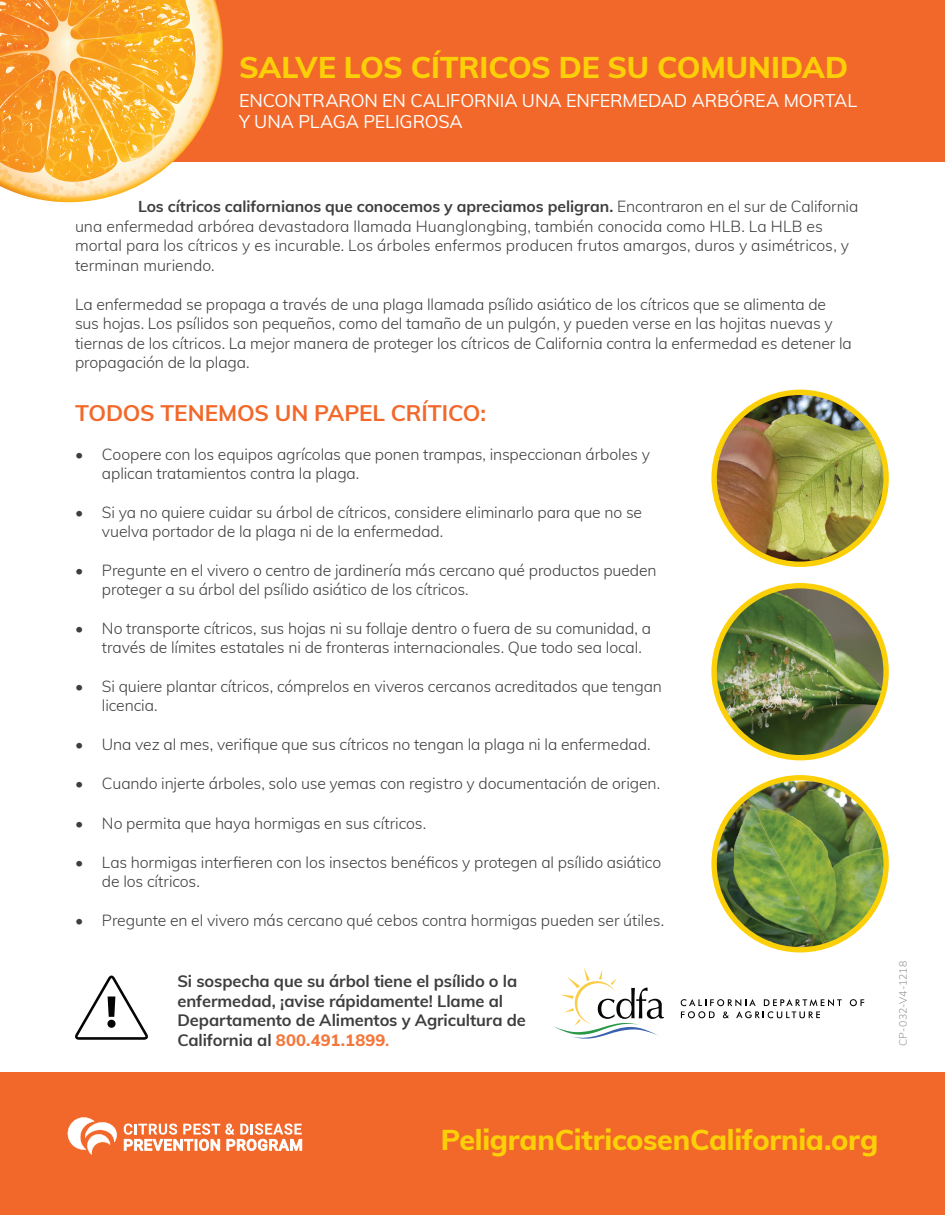
<style>
.page{position:relative;width:945px;height:1215px;background:#fff}
.page>*{position:absolute;margin:0;border:0;box-sizing:border-box;transform-origin:0 0}
.t1{font:800 30px "Muli";letter-spacing:-.005em;color:#fcd008}
.t2{font:800 28.65px "Muli";letter-spacing:-.01em;color:#fcd008}
.t3{font:700 22.5px "Muli";letter-spacing:-.005em;color:#f2682a}
.t4{font:18px/21.6px "Muli";letter-spacing:-.005em;color:#fff}
.t5{font:700 16.5px/19.8px "Muli";letter-spacing:-.005em;color:#3e3e3f}
.t6{font:300 15.75px/19.5px "Muli";letter-spacing:-.005em;color:#3e3e3f}
.t7{font:300 10.5px "Muli";letter-spacing:.005em;color:#939598}
.s1{font-weight:700}
.s2{font-weight:800;color:#f3773b}
.s3{color:#f3773b}
</style>
<div class="page">
<div style="left:0;top:1073px;width:945px;height:142px;background:#f2682a"></div>
<div style="left:0;top:0;width:945px;height:162px;background:#f2682a"></div>
<svg style="left:0;top:0;width:223px;height:202px;background:#fab95a"></svg>
<img style="left:714px;top:392px;width:172px;height:172px;border-radius:86px">
<div style="left:711px;top:390px;width:178px;height:177px;border:5px solid #fcd008;border-radius:50%"></div>
<img style="left:714px;top:781px;width:172px;height:169px">
<div style="left:711px;top:775px;width:178px;height:177px;border:5px solid #fcd008;border-radius:50%"></div>
<img style="left:714px;top:586px;width:172px;height:172px;border-radius:86px">
<div style="left:711px;top:583px;width:178px;height:177px;border:5px solid #fcd008;border-radius:50%"></div>
<svg style="left:75px;top:976px;width:73px;height:64px"></svg>
<div style="left:107px;top:1020px;width:9px;height:8px;background:#040503;border-radius:50%"></div>
<svg style="left:124px;top:1124px;width:178px;height:27px"></svg>
<svg style="left:67px;top:1117px;width:50px;height:38px"></svg>
<svg style="left:553px;top:968px;width:111px;height:71px"></svg>
<svg style="left:850px;top:999px;width:14px;height:7px"></svg>
<svg style="left:681px;top:999px;width:161px;height:19px"></svg>
<h1 class="t1" style="left:239px;top:46px;width:611px">SALVE LOS CÍTRICOS DE SU COMUNIDAD</h1>
<p class="t4" style="left:239px;top:89px;width:620px">ENCONTRARON EN CALIFORNIA UNA ENFERMEDAD ARBÓREA MORTAL<br>Y UNA PLAGA PELIGROSA</p>
<p class="t6" style="left:75px;top:196px;width:785px;text-indent:63px"><span class="s1">Los cítricos californianos que conocemos y apreciamos peligran.</span> Encontraron en el sur de California una enfermedad arbórea devastadora llamada Huanglongbing, también conocida como HLB. La HLB es mortal para los cítricos y es incurable. Los árboles enfermos producen frutos amargos, duros y asimétricos, y terminan muriendo.</p>
<p class="t6" style="left:75px;top:293px;width:778px">La enfermedad se propaga a través de una plaga llamada psílido asiático de los cítricos que se alimenta de sus hojas. Los psílidos son pequeños, como del tamaño de un pulgón, y pueden verse en las hojitas nuevas y tiernas de los cítricos. La mejor manera de proteger los cítricos de California contra la enfermedad es detener la propagación de la plaga.</p>
<h3 class="t3" style="left:75px;top:396px;width:413px">TODOS TENEMOS UN PAPEL CRÍTICO:</h3>
<p class="t6" style="left:102px;top:444px;width:550px;line-height:18.9px;text-indent:-27px">• Coopere con los equipos agrícolas que ponen trampas, inspeccionan árboles y aplican tratamientos contra la plaga.</p>
<p class="t6" style="left:102px;top:502px;width:542px;line-height:18.9px;text-indent:-27px">• Si ya no quiere cuidar su árbol de cítricos, considere eliminarlo para que no se vuelva portador de la plaga ni de la enfermedad.</p>
<p class="t6" style="left:102px;top:560px;width:556px;line-height:18.9px;text-indent:-27px">• Pregunte en el vivero o centro de jardinería más cercano qué productos pueden proteger a su árbol del psílido asiático de los cítricos.</p>
<p class="t6" style="left:102px;top:618px;width:551px;line-height:18.9px;text-indent:-27px">• No transporte cítricos, sus hojas ni su follaje dentro o fuera de su comunidad, a través de límites estatales ni de fronteras internacionales. Que todo sea local.</p>
<p class="t6" style="left:102px;top:676px;width:561px;line-height:18.9px;text-indent:-27px">• Si quiere plantar cítricos, cómprelos en viveros cercanos acreditados que tengan licencia.</p>
<p class="t6" style="left:75px;top:734px;width:577px">• Una vez al mes, verifique que sus cítricos no tengan la plaga ni la enfermedad.</p>
<p class="t6" style="left:75px;top:773px;width:587px">• Cuando injerte árboles, solo use yemas con registro y documentación de origen.</p>
<p class="t6" style="left:75px;top:812px;width:353px">• No permita que haya hormigas en sus cítricos.</p>
<p class="t6" style="left:102px;top:852px;width:561px;line-height:18.9px;text-indent:-27px">• Las hormigas interfieren con los insectos benéficos y protegen al psílido asiático de los cítricos.</p>
<p class="t6" style="left:75px;top:910px;width:591px">• Pregunte en el vivero más cercano qué cebos contra hormigas pueden ser útiles.</p>
<p class="t5" style="left:177px;top:970px;width:350px">Si sospecha que su árbol tiene el psílido o la enfermedad, ¡avise rápidamente! Llame al Departamento de Alimentos y Agricultura de California al <span class="s2">800.491.1899</span><span class="s3">.</span></p>
<p class="t7" style="left:895px;top:1046px;width:86px;rotate:-90deg">CP-032-V4-1218</p>
<h2 class="t2" style="left:441px;top:1118px;width:439px">PeligranCitricosenCalifornia.org</h2>
</div>
